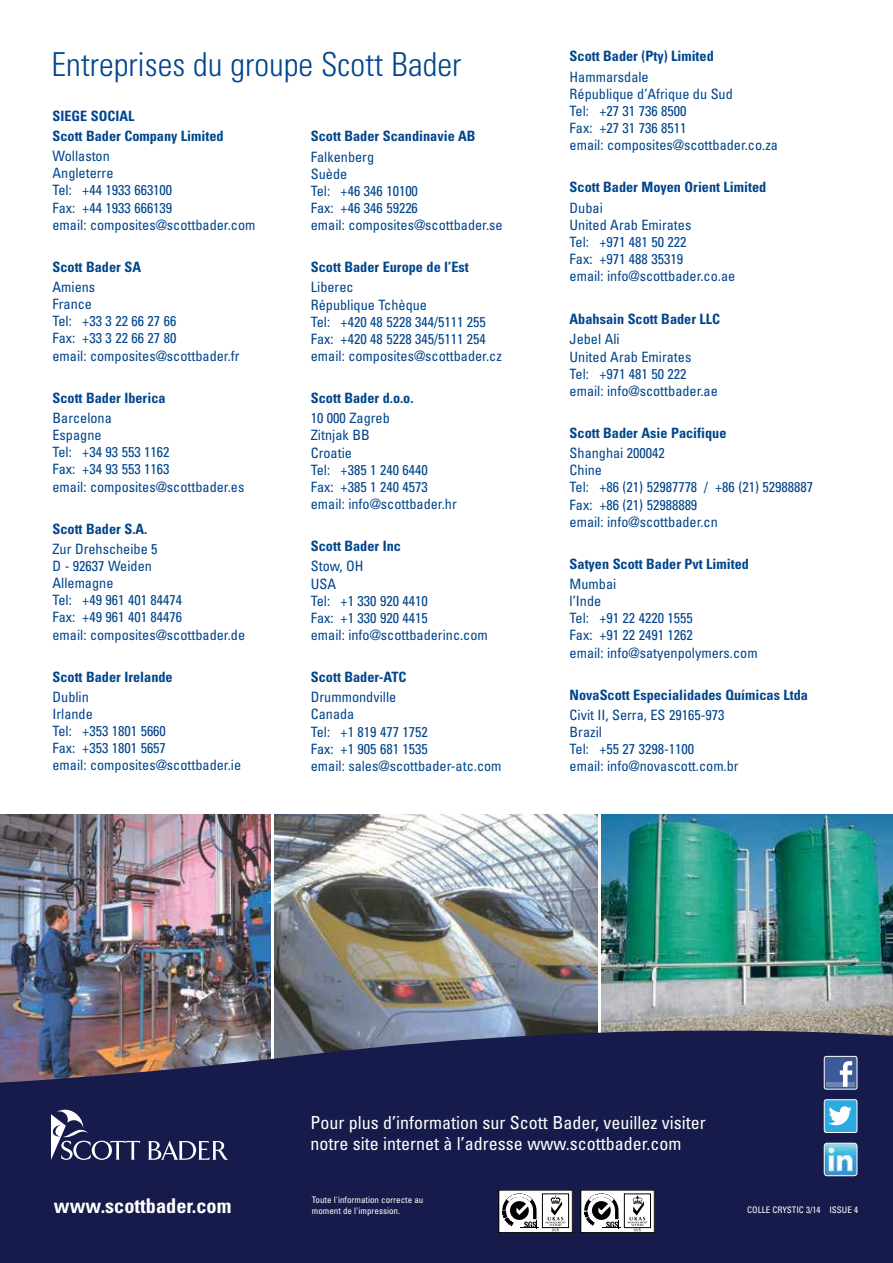
<style>
.page{position:relative;width:893px;height:1263px;background:#fff}
.page>*{position:absolute;margin:0;border:0;box-sizing:border-box;transform-origin:0 0}
.t1{font:300 condensed 33px "Univers";color:#00458d}
.t2{font:700 condensed 20.4px "Univers";color:#fff}
.t3{font:condensed 18px/21.6px "Univers";color:#fff}
.t4{font:condensed 14.25px/17.1px "Univers";color:#00458d}
.t5{font:700 condensed 14.25px/20px "Univers";color:#00458d}
.t6{font:condensed 9px/10.8px "Univers";color:#fff}
</style>
<div class="page">
<img style="left:602px;top:814px;width:291px;height:200px">
<img style="left:274px;top:814px;width:324px;height:200px">
<img style="left:0;top:814px;width:270px;height:200px">
<svg style="left:0;top:1014px;width:893px;height:249px;background:#272953"></svg>
<svg style="left:148px;top:1140px;width:80px;height:20px"></svg>
<svg style="left:51px;top:1109px;width:89px;height:51px;background:#45486e"></svg>
<svg style="left:824px;top:1056px;width:33px;height:33px"></svg>
<div style="left:824px;top:1056px;width:33px;height:33px;border:1px solid #fff;border-radius:2px"></div>
<svg style="left:826px;top:1101px;width:29px;height:30px"></svg>
<div style="left:824px;top:1099px;width:33px;height:34px;border:1px solid #fff;border-radius:2px"></div>
<img style="left:824px;top:1143px;width:33px;height:33px">
<div style="left:824px;top:1143px;width:33px;height:33px;border:1px solid #fff;border-radius:3px"></div>
<svg style="left:583px;top:1192px;width:69px;height:39px"></svg>
<div style="left:581px;top:1190px;width:73px;height:43px;border:1px solid #000"></div>
<div style="left:624px;top:1194px;width:27px;height:34px;border:1px solid #000"></div>
<svg style="left:627px;top:1195px;width:20px;height:36px"></svg>
<svg style="left:584px;top:1193px;width:37px;height:36px"></svg>
<svg style="left:501px;top:1192px;width:69px;height:39px"></svg>
<div style="left:499px;top:1190px;width:73px;height:43px;border:1px solid #000"></div>
<svg style="left:502px;top:1193px;width:37px;height:36px"></svg>
<div style="left:542px;top:1194px;width:27px;height:34px;border:1px solid #000"></div>
<svg style="left:546px;top:1195px;width:20px;height:36px"></svg>
<h1 class="t1" style="left:51px;top:45px;width:411px">Entreprises du groupe Scott Bader</h1>
<p class="t5" style="left:570px;top:46px;width:146px">Scott Bader (Pty) Limited</p>
<p class="t4" style="left:570px;top:68px;width:210px">Hammarsdale<br>République d’Afrique du Sud<br>Tel: +27 31 736 8500<br>Fax: +27 31 736 8511<br>email: composites@scottbader.co.za</p>
<p class="t5" style="left:570px;top:177px;width:198px">Scott Bader Moyen Orient Limited</p>
<p class="t4" style="left:570px;top:199px;width:167px">Dubai<br>United Arab Emirates<br>Tel: +971 481 50 222<br>Fax: +971 488 35319<br>email: info@scottbader.co.ae</p>
<p class="t5" style="left:570px;top:309px;width:152px">Abahsain Scott Bader LLC</p>
<p class="t4" style="left:570px;top:330px;width:150px">Jebel Ali<br>United Arab Emirates<br>Tel: +971 481 50 222 email: info@scottbader.ae</p>
<p class="t5" style="left:570px;top:422px;width:158px">Scott Bader Asie Pacifique</p>
<p class="t4" style="left:570px;top:444px;width:245px">Shanghai 200042<br>Chine<br>Tel: +86 (21) 52987778 / +86 (21) 52988887<br>Fax: +86 (21) 52988889<br>email: info@scottbader.cn</p>
<p class="t5" style="left:570px;top:553px;width:181px">Satyen Scott Bader Pvt Limited</p>
<p class="t4" style="left:570px;top:575px;width:190px">Mumbai<br>l’Inde<br>Tel: +91 22 4220 1555<br>Fax: +91 22 2491 1262<br>email: info@satyenpolymers.com</p>
<p class="t5" style="left:570px;top:684px;width:240px">NovaScott Especialidades Químicas Ltda</p>
<p class="t4" style="left:570px;top:706px;width:171px">Civit II, Serra, ES 29165-973<br>Brazil<br>Tel: +55 27 3298-1100<br>email: info@novascott.com.br</p>
<p class="t5" style="left:53px;top:106px;width:173px">SIEGE SOCIAL<br>Scott Bader Company Limited</p>
<p class="t4" style="left:53px;top:147px;width:204px">Wollaston<br>Angleterre<br>Tel: +44 1933 663100<br>Fax: +44 1933 666139<br>email: composites@scottbader.com</p>
<p class="t5" style="left:53px;top:256px;width:90px">Scott Bader SA</p>
<p class="t4" style="left:53px;top:278px;width:189px">Amiens<br>France<br>Tel: +33 3 22 66 27 66<br>Fax: +33 3 22 66 27 80<br>email: composites@scottbader.fr</p>
<p class="t5" style="left:53px;top:387px;width:115px">Scott Bader Iberica</p>
<p class="t4" style="left:53px;top:409px;width:193px">Barcelona<br>Espagne<br>Tel: +34 93 553 1162<br>Fax: +34 93 553 1163<br>email: composites@scottbader.es</p>
<p class="t5" style="left:53px;top:518px;width:96px">Scott Bader S.A.</p>
<p class="t4" style="left:53px;top:540px;width:194px">Zur Drehscheibe 5<br>D - 92637 Weiden<br>Allemagne<br>Tel: +49 961 401 84474<br>Fax: +49 961 401 84476<br>email: composites@scottbader.de</p>
<p class="t5" style="left:53px;top:666px;width:122px">Scott Bader Irelande</p>
<p class="t4" style="left:53px;top:688px;width:190px">Dublin<br>Irlande<br>Tel: +353 1801 5660<br>Fax: +353 1801 5657<br>email: composites@scottbader.ie</p>
<p class="t5" style="left:311px;top:126px;width:166px">Scott Bader Scandinavie AB</p>
<p class="t4" style="left:311px;top:148px;width:193px">Falkenberg<br>Suède<br>Tel: +46 346 10100<br>Fax: +46 346 59226<br>email: composites@scottbader.se</p>
<p class="t5" style="left:311px;top:257px;width:159px">Scott Bader Europe de l’Est</p>
<p class="t4" style="left:311px;top:278px;width:193px">Liberec<br>République Tchèque<br>Tel: +420 48 5228 344/5111 255<br>Fax: +420 48 5228 345/5111 254 email: composites@scottbader.cz</p>
<p class="t5" style="left:311px;top:388px;width:104px">Scott Bader d.o.o.</p>
<p class="t4" style="left:311px;top:409px;width:147px">10 000 Zagreb<br>Zitnjak BB<br>Croatie<br>Tel: +385 1 240 6440<br>Fax: +385 1 240 4573 email: info@scottbader.hr</p>
<p class="t5" style="left:311px;top:536px;width:92px">Scott Bader Inc</p>
<p class="t4" style="left:311px;top:557px;width:178px">Stow, OH<br>USA<br>Tel: +1 330 920 4410<br>Fax: +1 330 920 4415<br>email: info@scottbaderinc.com</p>
<p class="t5" style="left:311px;top:666px;width:97px">Scott Bader-ATC</p>
<p class="t4" style="left:311px;top:688px;width:192px">Drummondville<br>Canada<br>Tel: +1 819 477 1752<br>Fax: +1 905 681 1535<br>email: sales@scottbader-atc.com</p>
<p class="t3" style="left:310px;top:1111px;width:397px">Pour plus d’information sur Scott Bader, veuillez visiter notre site internet à l’adresse www.scottbader.com</p>
<p class="t6" style="left:312px;top:1194px;width:113px">Toute l'information correcte au moment de l'impression.</p>
<h2 class="t2" style="left:54px;top:1193px;width:179px">www.scottbader.com</h2>
<p class="t6" style="left:747px;top:1204px;width:112px">COLLE CRYSTIC 3/14 ISSUE 4</p>
</div>
